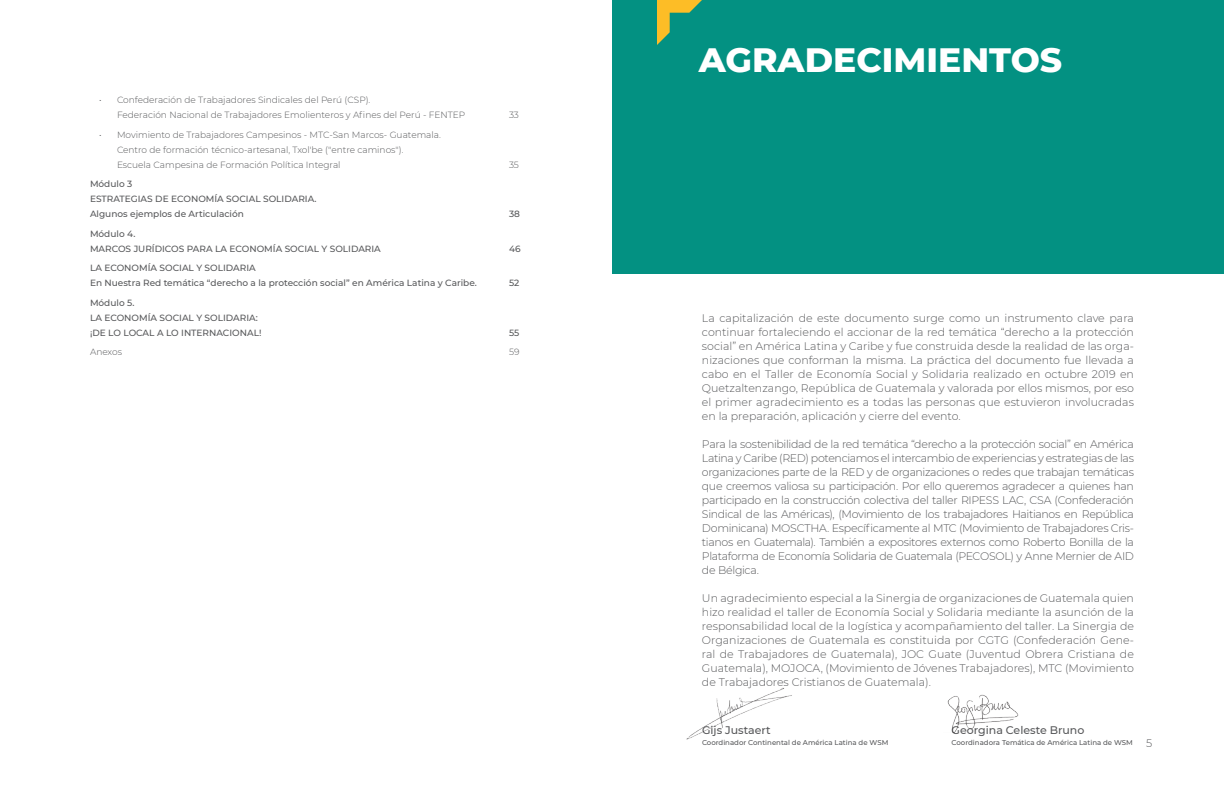
<style>
.page{position:relative;width:1224px;height:792px;background:#fff}
.page>*{position:absolute;margin:0;border:0;box-sizing:border-box;transform-origin:0 0}
.t1{font:800 34.5px "Montserrat";color:#fff}
.t2{font:300 11px/14px "Montserrat";color:#57585a;text-align:justify}
.t3{font:500 11px "Montserrat";color:#57585a}
.t4{font:500 9px/15px "Montserrat";color:#57585a}
.t5{font:300 9px/15px "Montserrat";color:#57585a}
.t6{font:500 7px "Montserrat";color:#57585a}
</style>
<div class="page">
<div style="left:612px;top:0;width:612px;height:274px;background:#039182"></div>
<img style="left:947px;top:694px;width:72px;height:38px">
<img style="left:686px;top:688px;width:106px;height:52px">
<svg style="left:657px;top:0;width:45px;height:45px"></svg>
<p class="t5" style="left:117px;top:92px;width:350px;text-indent:-18px">• Confederación de Trabajadores Sindicales del Perú (CSP).<br>Federación Nacional de Trabajadores Emolienteros y Afines del Perú - FENTEP</p>
<p class="t5" style="left:117px;top:127px;width:325px;text-indent:-18px">• Movimiento de Trabajadores Campesinos - MTC-San Marcos- Guatemala.<br>Centro de formación técnico-artesanal, Txol'be ("entre caminos").<br>Escuela Campesina de Formación Política Integral</p>
<p class="t4" style="left:90px;top:176px;width:228px">Módulo 3<br>ESTRATEGIAS DE ECONOMÍA SOCIAL SOLIDARIA.<br>Algunos ejemplos de Articulación</p>
<p class="t4" style="left:90px;top:226px;width:292px">Módulo 4.<br>MARCOS JURÍDICOS PARA LA ECONOMÍA SOCIAL Y SOLIDARIA</p>
<p class="t4" style="left:90px;top:260px;width:388px">LA ECONOMÍA SOCIAL Y SOLIDARIA<br>En Nuestra Red temática “derecho a la protección social” en América Latina y Caribe.</p>
<p class="t4" style="left:90px;top:295px;width:173px">Módulo 5.<br>LA ECONOMÍA SOCIAL Y SOLIDARIA: ¡DE LO LOCAL A LO INTERNACIONAL!</p>
<p class="t5" style="left:509px;top:107px;width:11px">33</p>
<p class="t5" style="left:509px;top:157px;width:11px">35</p>
<p class="t4" style="left:509px;top:206px;width:12px">38</p>
<p class="t4" style="left:509px;top:241px;width:13px">46</p>
<p class="t4" style="left:509px;top:275px;width:12px">52</p>
<p class="t4" style="left:509px;top:325px;width:12px">55</p>
<p class="t5" style="left:90px;top:344px;width:34px">Anexos</p>
<p class="t5" style="left:509px;top:344px;width:12px">59</p>
<h1 class="t1" style="left:699px;top:35px;width:365px">AGRADECIMIENTOS</h1>
<p class="t2" style="left:702px;top:311px;width:434px">La capitalización de este documento surge como un instrumento clave para continuar fortaleciendo el accionar de la red temática “derecho a la protección social” en América Latina y Caribe y fue construida desde la realidad de las orga&shy;nizaciones que conforman la misma. La práctica del documento fue llevada a cabo en el Taller de Economía Social y Solidaria realizado en octubre 2019 en Quetzaltenzango, República de Guatemala y valorada por ellos mismos, por eso el primer agradecimiento es a todas las personas que estuvieron involucradas en la preparación, aplicación y cierre del evento.</p>
<p class="t2" style="left:702px;top:437px;width:434px">Para la sostenibilidad de la red temática “derecho a la protección social” en América Latina y Caribe (RED) potenciamos el intercambio de experiencias y estrategias de las organizaciones parte de la RED y de organizaciones o redes que trabajan temáticas que creemos valiosa su participación. Por ello queremos agradecer a quienes han participado en la construcción colectiva del taller RIPESS LAC, CSA (Confederación Sindical de las Américas), (Movimiento de los trabajadores Haitianos en República Dominicana) MOSCTHA. Específicamente al MTC (Movimiento de Trabajadores Cris&shy;tianos en Guatemala). También a expositores externos como Roberto Bonilla de la Plataforma de Economía Solidaria de Guatemala (PECOSOL) y Anne Mernier de AID de Bélgica.</p>
<p class="t2" style="left:702px;top:591px;width:434px">Un agradecimiento especial a la Sinergia de organizaciones de Guatemala quien hizo realidad el taller de Economía Social y Solidaria mediante la asunción de la responsabilidad local de la logística y acompañamiento del taller. La Sinergia de Organizaciones de Guatemala es constituida por CGTG (Confederación Gene&shy;ral de Trabajadores de Guatemala), JOC Guate (Juventud Obrera Cristiana de Guatemala), MOJOCA, (Movimiento de Jóvenes Trabajadores), MTC (Movimiento de Trabajadores Cristianos de Guatemala).</p>
<p class="t3" style="left:702px;top:723px;width:70px">Gijs Justaert</p>
<p class="t6" style="left:702px;top:738px;width:188px">Coordinador Continental de América Latina de WSM</p>
<p class="t3" style="left:952px;top:723px;width:134px">Georgina Celeste Bruno</p>
<p class="t6" style="left:952px;top:738px;width:183px">Coordinadora Temática de América Latina de WSM</p>
<p class="t2" style="left:1146px;top:736px;width:8px">5</p>
</div>
